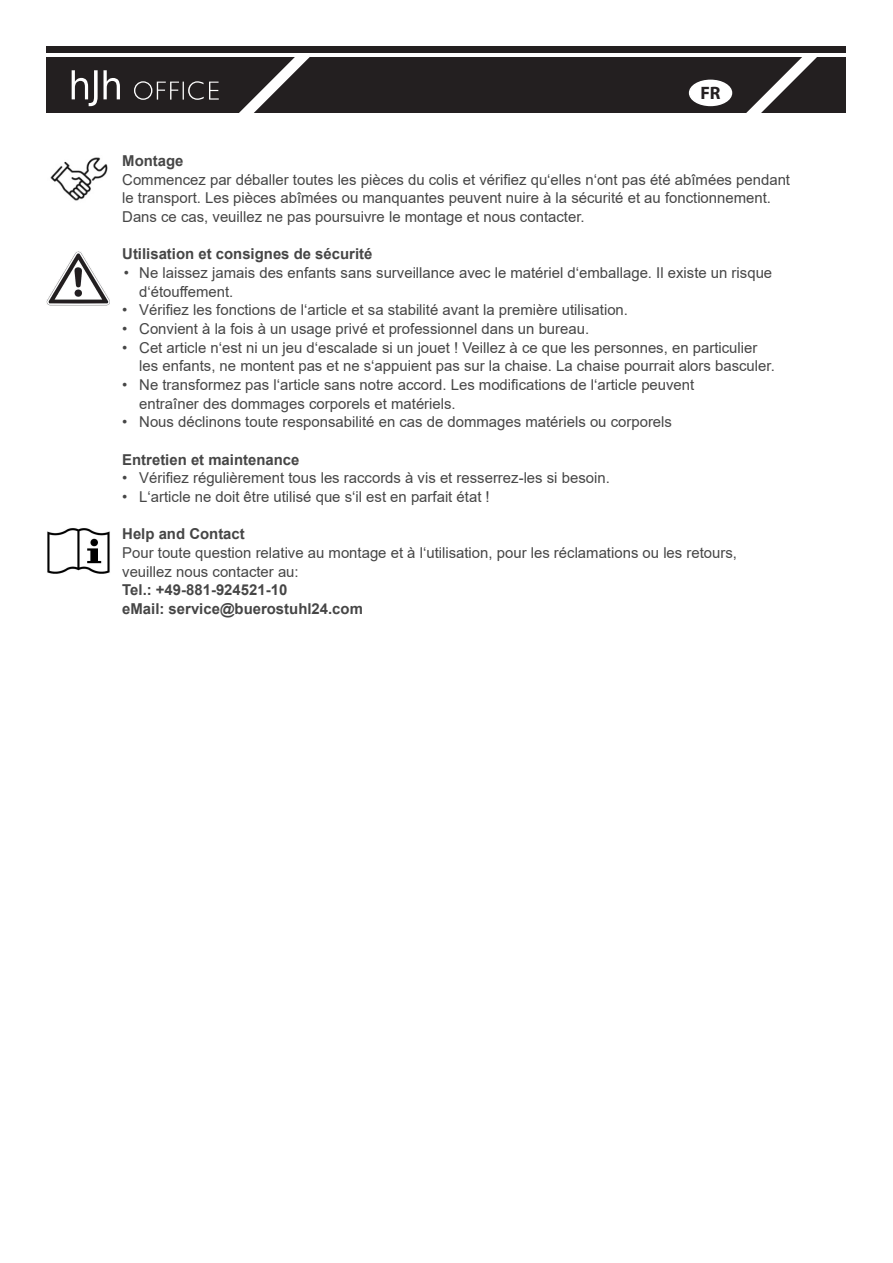
<style>
.page{position:relative;width:893px;height:1263px;background:#fff}
.page>*{position:absolute;margin:0;border:0;box-sizing:border-box;transform-origin:0 0}
.t1{font:700 18px "Myriad Pro";color:#231f20}
.Überschrift_2{font:15px "Arial";color:#464646}
.Überschrift_2-2{font:700 15px "Arial";color:#464646}
</style>
<div class="page">
<div style="left:47px;top:57px;width:799px;height:55px;background:#231f20"></div>
<svg style="left:72px;top:70px;width:48px;height:36px"></svg>
<svg style="left:134px;top:81px;width:85px;height:19px"></svg>
<div style="left:690px;top:80px;width:41px;height:25px;background:#fff;border-radius:50%"></div>
<div style="left:689px;top:80px;width:43px;height:26px;border:2px solid #fff;border-radius:50%"></div>
<svg style="left:226px;top:46px;width:96px;height:67px"></svg>
<svg style="left:733px;top:46px;width:96px;height:67px"></svg>
<div style="left:47px;top:47px;width:799px;height:6px;background:#231f20"></div>
<img style="left:47px;top:251px;width:63px;height:54px">
<img style="left:47px;top:528px;width:63px;height:46px">
<img style="left:50px;top:157px;width:58px;height:44px">
<p class="t1" style="left:700px;top:81px;width:22px">FR</p>
<p class="Überschrift_2-2" style="left:122px;top:150px;width:63px">Montage</p>
<p class="Überschrift_2" style="left:122px;top:169px;width:669px">Commencez par déballer toutes les pièces du colis et vérifiez qu‘elles n‘ont pas été abîmées pendant</p>
<p class="Überschrift_2" style="left:122px;top:188px;width:650px">le transport. Les pièces abîmées ou manquantes peuvent nuire à la sécurité et au fonctionnement.</p>
<p class="Überschrift_2" style="left:122px;top:206px;width:464px">Dans ce cas, veuillez ne pas poursuivre le montage et nous contacter.</p>
<p class="Überschrift_2-2" style="left:122px;top:244px;width:252px">Utilisation et consignes de sécurité</p>
<p class="Überschrift_2" style="left:124px;top:262px;width:650px">• Ne laissez jamais des enfants sans surveillance avec le matériel d‘emballage. Il existe un risque</p>
<p class="Überschrift_2" style="left:139px;top:281px;width:96px">d‘étouffement.</p>
<p class="Überschrift_2" style="left:122px;top:300px;width:507px">• Vérifiez les fonctions de l‘article et sa stabilité avant la première utilisation.</p>
<p class="Überschrift_2" style="left:122px;top:318px;width:468px">• Convient à la fois à un usage privé et professionnel dans un bureau.</p>
<p class="Überschrift_2" style="left:122px;top:337px;width:637px">• Cet article n‘est ni un jeu d‘escalade si un jouet ! Veillez à ce que les personnes, en particulier</p>
<p class="Überschrift_2" style="left:139px;top:356px;width:637px">les enfants, ne montent pas et ne s‘appuient pas sur la chaise. La chaise pourrait alors basculer.</p>
<p class="Überschrift_2" style="left:122px;top:374px;width:574px">• Ne transformez pas l‘article sans notre accord. Les modifications de l‘article peuvent</p>
<p class="Überschrift_2" style="left:139px;top:393px;width:318px">entraîner des dommages corporels et matériels.</p>
<p class="Überschrift_2" style="left:122px;top:412px;width:551px">• Nous déclinons toute responsabilité en cas de dommages matériels ou corporels</p>
<p class="Überschrift_2-2" style="left:122px;top:449px;width:179px">Entretien et maintenance</p>
<p class="Überschrift_2" style="left:122px;top:468px;width:489px">• Vérifiez régulièrement tous les raccords à vis et resserrez-les si besoin.</p>
<p class="Überschrift_2" style="left:122px;top:486px;width:369px">• L‘article ne doit être utilisé que s‘il est en parfait état !</p>
<p class="Überschrift_2-2" style="left:122px;top:523px;width:124px">Help and Contact</p>
<p class="Überschrift_2" style="left:122px;top:542px;width:616px">Pour toute question relative au montage et à l‘utilisation, pour les réclamations ou les retours,</p>
<p class="Überschrift_2" style="left:122px;top:561px;width:178px">veuillez nous contacter au:</p>
<p class="Überschrift_2-2" style="left:122px;top:579px;width:167px">Tel.: +49-881-924521-10</p>
<p class="Überschrift_2-2" style="left:122px;top:598px;width:242px">eMail: service@buerostuhl24.com</p>
</div>
